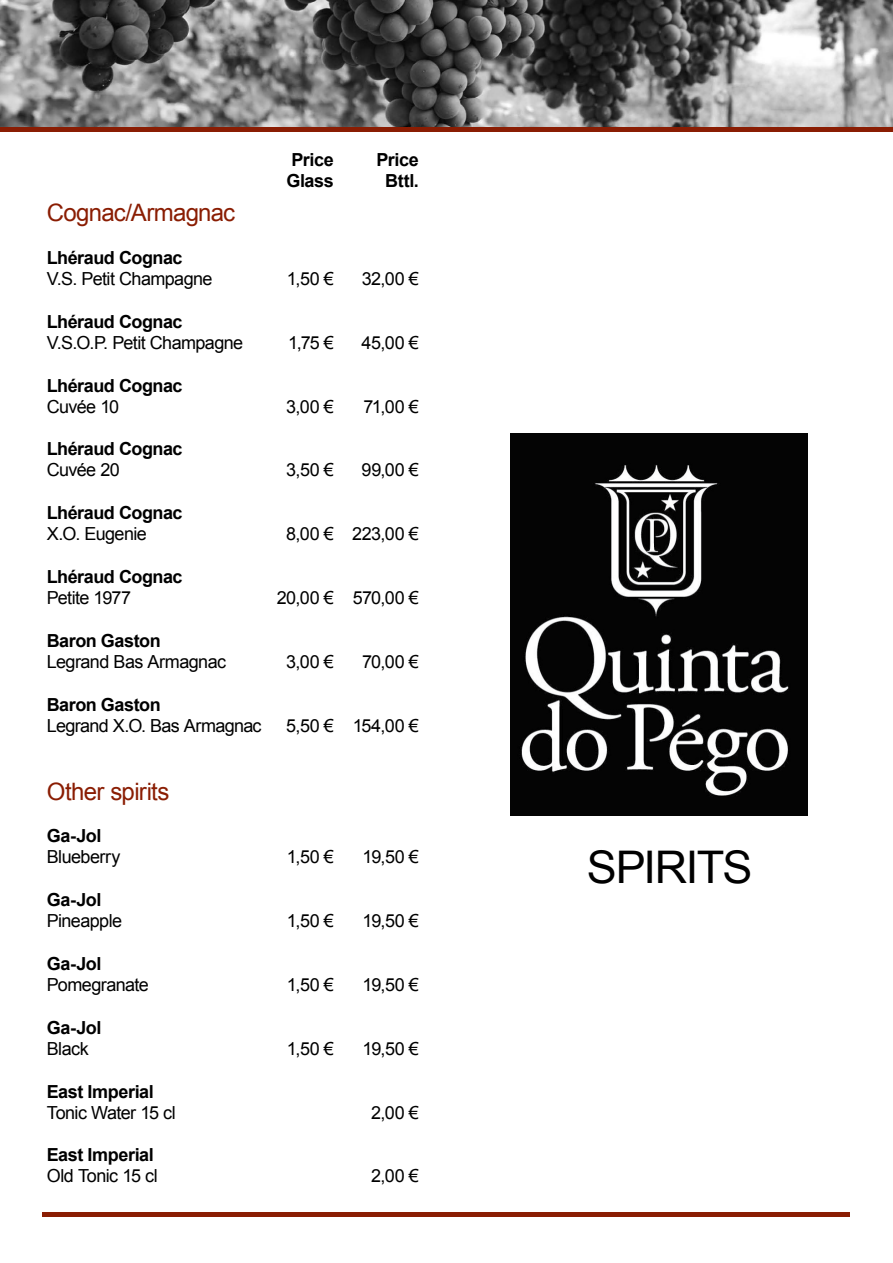
<style>
.page{position:relative;width:893px;height:1263px;background:#fff}
.page>*{position:absolute;margin:0;border:0;box-sizing:border-box;transform-origin:0 0}
.t1{font:45px "Arial";letter-spacing:-.035em;color:#000}
.t2{font:24px "Arial";letter-spacing:-.03em;color:#8a1d03}
.t3{font:18px "Arial";letter-spacing:-.03em;color:#000}
.t4{font:700 18px/21px "Arial";letter-spacing:-.025em;color:#000}
</style>
<div class="page">
<img style="left:510px;top:433px;width:298px;height:383px">
<img style="left:0;top:0;width:893px;height:128px">
<hr style="left:0;top:128px;width:893px;height:4px;background:#8a1d03">
<hr style="left:43px;top:1212px;width:807px;height:4px;background:#8a1d03">
<p class="t4" style="left:286px;top:150px;width:49px">Price<br>Glass</p>
<p class="t4" style="left:377px;top:150px;width:44px;text-align:center">Price<br>Bttl.</p>
<h2 class="t2" style="left:47px;top:197px;width:190px">Cognac/Armagnac</h2>
<p class="t4" style="left:47px;top:248px;width:137px">Lhéraud Cognac</p>
<p class="t3" style="left:47px;top:267px;width:167px">V.S. Petit Champagne</p>
<p class="t3" style="left:287px;top:267px;width:48px">1,50 €</p>
<p class="t3" style="left:362px;top:267px;width:58px">32,00 €</p>
<p class="t4" style="left:47px;top:311px;width:137px">Lhéraud Cognac</p>
<p class="t3" style="left:47px;top:331px;width:198px">V.S.O.P. Petit Champagne</p>
<p class="t3" style="left:288px;top:331px;width:47px">1,75 €</p>
<p class="t3" style="left:362px;top:331px;width:59px">45,00 €</p>
<p class="t4" style="left:47px;top:375px;width:137px">Lhéraud Cognac</p>
<p class="t3" style="left:47px;top:394px;width:74px">Cuvée 10</p>
<p class="t3" style="left:286px;top:394px;width:49px">3,00 €</p>
<p class="t3" style="left:364px;top:394px;width:57px">71,00 €</p>
<p class="t4" style="left:47px;top:439px;width:137px">Lhéraud Cognac</p>
<p class="t3" style="left:47px;top:458px;width:75px">Cuvée 20</p>
<p class="t3" style="left:286px;top:458px;width:49px">3,50 €</p>
<p class="t3" style="left:362px;top:458px;width:59px">99,00 €</p>
<p class="t4" style="left:47px;top:503px;width:137px">Lhéraud Cognac</p>
<p class="t3" style="left:47px;top:522px;width:102px">X.O. Eugenie</p>
<p class="t3" style="left:286px;top:522px;width:134px">8,00 € 223,00 €</p>
<p class="t4" style="left:47px;top:567px;width:137px">Lhéraud Cognac</p>
<p class="t3" style="left:47px;top:586px;width:86px">Petite 1977</p>
<p class="t3" style="left:277px;top:586px;width:144px">20,00 € 570,00 €</p>
<p class="t4" style="left:47px;top:630px;width:115px">Baron Gaston</p>
<p class="t3" style="left:47px;top:650px;width:181px">Legrand Bas Armagnac</p>
<p class="t3" style="left:286px;top:650px;width:49px">3,00 €</p>
<p class="t3" style="left:362px;top:650px;width:58px">70,00 €</p>
<p class="t4" style="left:47px;top:694px;width:115px">Baron Gaston</p>
<p class="t3" style="left:47px;top:713px;width:216px">Legrand X.O. Bas Armagnac</p>
<p class="t3" style="left:286px;top:713px;width:134px">5,50 € 154,00 €</p>
<h2 class="t2" style="left:47px;top:775px;width:124px">Other spirits</h2>
<p class="t4" style="left:47px;top:826px;width:56px">Ga-Jol</p>
<p class="t3" style="left:47px;top:845px;width:75px">Blueberry</p>
<p class="t3" style="left:287px;top:845px;width:48px">1,50 €</p>
<p class="t3" style="left:363px;top:845px;width:58px">19,50 €</p>
<p class="t4" style="left:47px;top:890px;width:56px">Ga-Jol</p>
<p class="t3" style="left:47px;top:909px;width:77px">Pineapple</p>
<p class="t3" style="left:287px;top:909px;width:48px">1,50 €</p>
<p class="t3" style="left:363px;top:909px;width:58px">19,50 €</p>
<p class="t4" style="left:47px;top:954px;width:56px">Ga-Jol</p>
<p class="t3" style="left:47px;top:973px;width:104px">Pomegranate</p>
<p class="t3" style="left:287px;top:973px;width:48px">1,50 €</p>
<p class="t3" style="left:363px;top:973px;width:58px">19,50 €</p>
<p class="t4" style="left:47px;top:1017px;width:56px">Ga-Jol</p>
<p class="t3" style="left:47px;top:1037px;width:43px">Black</p>
<p class="t3" style="left:287px;top:1037px;width:48px">1,50 €</p>
<p class="t3" style="left:363px;top:1037px;width:58px">19,50 €</p>
<p class="t4" style="left:47px;top:1081px;width:109px">East Imperial</p>
<p class="t3" style="left:47px;top:1100px;width:131px">Tonic Water 15 cl</p>
<p class="t3" style="left:371px;top:1100px;width:49px">2,00 €</p>
<p class="t4" style="left:47px;top:1145px;width:109px">East Imperial</p>
<p class="t3" style="left:47px;top:1164px;width:113px">Old Tonic 15 cl</p>
<p class="t3" style="left:371px;top:1164px;width:49px">2,00 €</p>
<h1 class="t1" style="left:587px;top:838px;width:167px">SPIRITS</h1>
</div>
